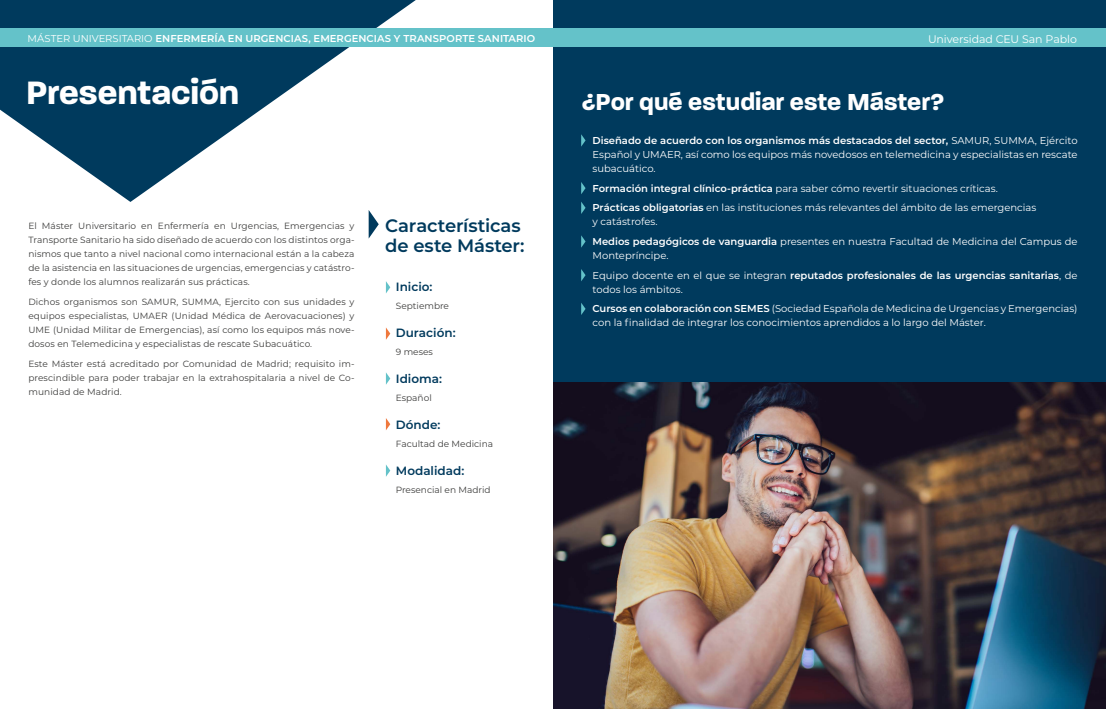
<style>
.page{position:relative;width:1106px;height:709px;background:#fff}
.page>*{position:absolute;margin:0;border:0;box-sizing:border-box;transform-origin:0 0}
.t1{font:700 35px "Paralucent";letter-spacing:-.005em;color:#fff}
.t2{font:700 25px "Paralucent";color:#fff}
.t3{font:600 18px/20px "Montserrat";letter-spacing:-.01em;color:#003a5d}
.t4{font:600 12px "Montserrat";color:#003a5d}
.t5{font:11px "Montserrat";letter-spacing:-.01em;color:#fff}
.t6{font:10px/19.7px "Montserrat";color:#fff}
.t7{font:600 10px "Montserrat";letter-spacing:.005em;color:#fff}
.t8{font:9px/14px "Montserrat";letter-spacing:.01em;color:#3c3c3b;text-align:justify}
.s1{font-weight:400}
.s2{font-weight:600}
</style>
<div class="page">
<svg style="left:0;top:0;width:416px;height:202px;fill:#003a5d"></svg>
<svg style="left:386px;top:281px;width:4px;height:12px"></svg>
<svg style="left:369px;top:210px;width:10px;height:28px"></svg>
<svg style="left:386px;top:327px;width:4px;height:13px"></svg>
<svg style="left:386px;top:372px;width:4px;height:13px"></svg>
<svg style="left:386px;top:418px;width:4px;height:12px"></svg>
<svg style="left:386px;top:464px;width:4px;height:13px"></svg>
<div style="left:553px;top:0;width:553px;height:709px;background:#003a5d"></div>
<svg style="left:581px;top:134px;width:4px;height:13px"></svg>
<svg style="left:581px;top:182px;width:4px;height:12px"></svg>
<svg style="left:581px;top:202px;width:4px;height:12px"></svg>
<svg style="left:581px;top:235px;width:4px;height:13px"></svg>
<svg style="left:581px;top:269px;width:4px;height:12px"></svg>
<svg style="left:581px;top:303px;width:4px;height:12px"></svg>
<div style="left:0;top:28px;width:1106px;height:19px;background:#64c2c9"></div>
<img style="left:553px;top:383px;width:553px;height:326px">
<p class="t7" style="left:27px;top:31px;width:509px"><span class="s1">MÁSTER UNIVERSITARIO</span> ENFERMERÍA EN URGENCIAS, EMERGENCIAS Y TRANSPORTE SANITARIO</p>
<p class="t5" style="left:928px;top:32px;width:150px">Universidad CEU San Pablo</p>
<h1 class="t1" style="left:26px;top:71px;width:215px">Presentación</h1>
<p class="t8" style="left:28px;top:219px;width:328px">El Máster Universitario en Enfermería en Urgencias, Emergencias y Transporte Sanitario ha sido diseñado de acuerdo con los distintos orga&shy;nismos que tanto a nivel nacional como internacional están a la cabeza de la asistencia en las situaciones de urgencias, emergencias y catástro&shy;fes y donde los alumnos realizarán sus prácticas.</p>
<p class="t8" style="left:28px;top:294px;width:327px">Dichos organismos son SAMUR, SUMMA, Ejercito con sus unidades y equipos especialistas, UMAER (Unidad Médica de Aerovacuaciones) y UME (Unidad Militar de Emergencias), así como los equipos más nove&shy;dosos en Telemedicina y especialistas de rescate Subacuático.</p>
<p class="t8" style="left:28px;top:356px;width:328px">Este Máster está acreditado por Comunidad de Madrid; requisito im&shy;prescindible para poder trabajar en la extrahospitalaria a nivel de Co&shy;munidad de Madrid.</p>
<h3 class="t3" style="left:385px;top:214px;width:141px">Características de este Máster:</h3>
<h3 class="t4" style="left:396px;top:278px;width:38px">Inicio:</h3>
<p class="t8" style="left:396px;top:298px;width:55px">Septiembre</p>
<h3 class="t4" style="left:396px;top:324px;width:61px">Duración:</h3>
<p class="t8" style="left:396px;top:344px;width:39px">9 meses</p>
<h3 class="t4" style="left:396px;top:370px;width:48px">Idioma:</h3>
<p class="t8" style="left:396px;top:390px;width:37px">Español</p>
<h3 class="t4" style="left:396px;top:416px;width:46px">Dónde:</h3>
<p class="t8" style="left:396px;top:436px;width:99px">Facultad de Medicina</p>
<h3 class="t4" style="left:396px;top:462px;width:70px">Modalidad:</h3>
<p class="t8" style="left:396px;top:482px;width:96px">Presencial en Madrid</p>
<h2 class="t2" style="left:581px;top:86px;width:364px">¿Por qué estudiar este Máster?</h2>
<p class="t6" style="left:592px;top:133px;width:486px;line-height:14px;text-align:justify"><span class="s2">Diseñado de acuerdo con los organismos más destacados del sector,</span> SAMUR, SUMMA, Ejército Español y UMAER, así como los equipos más novedosos en telemedicina y especialistas en rescate subacuático.</p>
<p class="t6" style="left:592px;top:178px;width:445px"><span class="s2">Formación integral clínico-práctica</span> para saber cómo revertir situaciones críticas.<br><span class="s2">Prácticas obligatorias</span> en las instituciones más relevantes del ámbito de las emergencias</p>
<p class="t6" style="left:592px;top:211px;width:486px">y catástrofes.<br><span class="s2">Medios pedagógicos de vanguardia</span> presentes en nuestra Facultad de Medicina del Campus de</p>
<p class="t6" style="left:592px;top:245px;width:486px">Montepríncipe.<br>Equipo docente en el que se integran <span class="s2">reputados profesionales de las urgencias sanitarias</span>, de</p>
<p class="t6" style="left:592px;top:279px;width:486px">todos los ámbitos.<br><span class="s2">Cursos en colaboración con SEMES</span> (Sociedad Española de Medicina de Urgencias y Emergencias)</p>
<p class="t6" style="left:592px;top:312px;width:395px">con la finalidad de integrar los conocimientos aprendidos a lo largo del Máster.</p>
</div>
